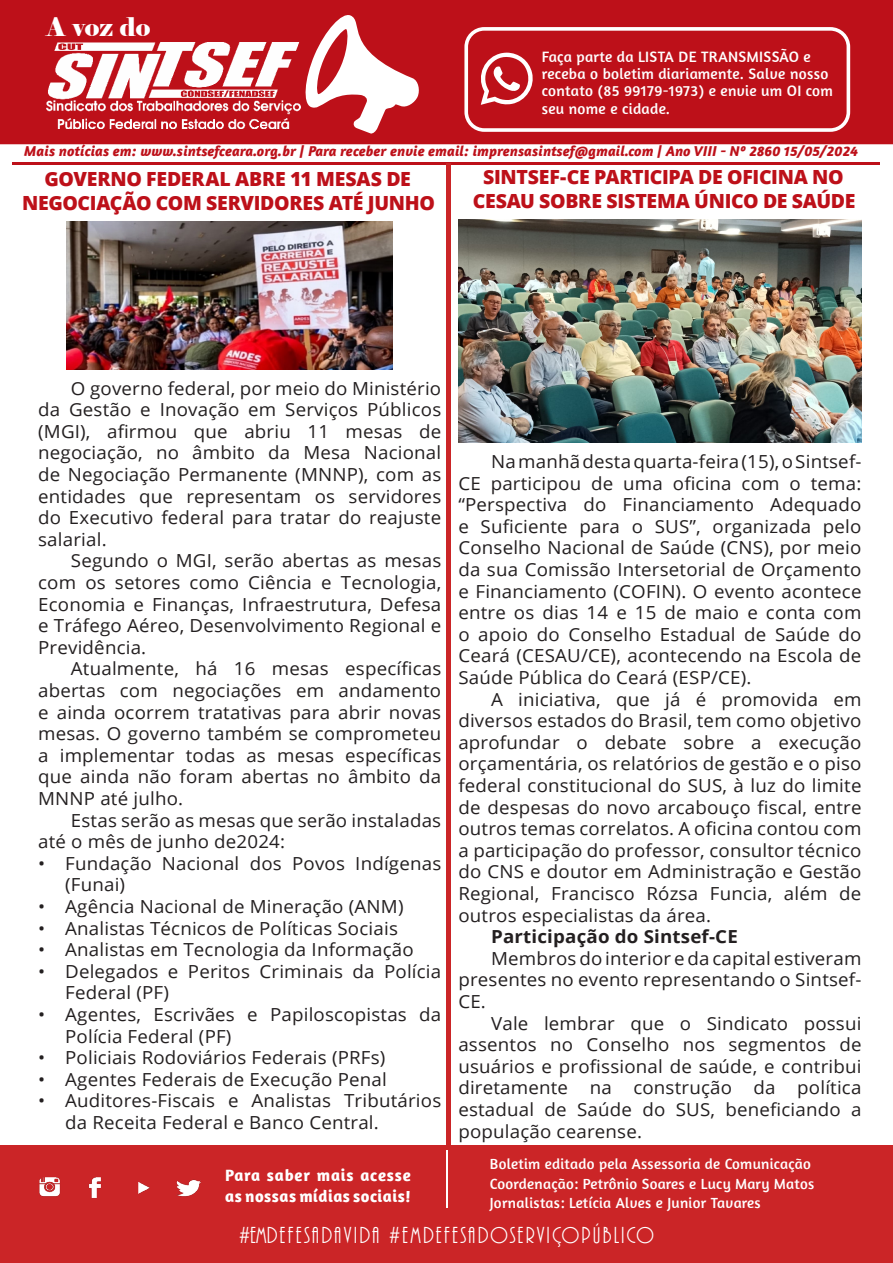
<style>
.page{position:relative;width:893px;height:1263px;background:#fff}
.page>*{position:absolute;margin:0;border:0;box-sizing:border-box;transform-origin:0 0}
.t1{font:25.65px "Elephant";color:#fff}
.t2{font:24px "ARBONNIE";letter-spacing:.09em;color:#fff}
.t3{font:800 19.5px/24px "Open Sans";letter-spacing:-.015em;color:#bd1019;text-align:center}
.t4{font:18px/21.6px "Open Sans";letter-spacing:.01em;color:#231f20;text-align:justify;scale:1.04 1}
.t5{font:700 18px "Open Sans";letter-spacing:.01em;color:#231f20;scale:1.04 1}
.t6{font:700 16.8px/20.1px "Amaranth";letter-spacing:.03em;color:#fff}
.t7{font:15.3px/17.4px "Amaranth";letter-spacing:.02em;color:#fff}
.t8{font:15px "Amaranth";letter-spacing:.02em;color:#fff}
.t9{font:italic 700 14.7px "Amaranth";letter-spacing:.01em;color:#bd1019}
</style>
<div class="page">
<div style="left:0;top:0;width:893px;height:144px;background:#bd1019"></div>
<svg style="left:302px;top:12px;width:118px;height:122px"></svg>
<div style="left:0;top:1145px;width:893px;height:118px;background:#cb2527"></div>
<img style="left:46px;top:42px;width:254px;height:86px">
<hr style="left:12px;top:162px;width:867px;height:2px;background:#bd1019">
<hr style="left:446px;top:1150px;width:2px;height:57px;background:#fff">
<img style="left:39px;top:1177px;width:162px;height:21px">
<div style="left:464px;top:27px;width:386px;height:105px;border:4px solid #fff;border-radius:18px"></div>
<svg style="left:476px;top:53px;width:59px;height:52px"></svg>
<hr style="left:446px;top:163px;width:4px;height:982px;background:#cb2527">
<img style="left:66px;top:221px;width:327px;height:149px">
<img style="left:459px;top:219px;width:402px;height:223px">
<p class="t1" style="left:46px;top:11px;width:105px">A voz do</p>
<p class="t7" style="left:542px;top:47px;width:293px">Faça parte da LISTA DE TRANSMISSÃO e receba o boletim diariamente. Salve nosso contato (85 99179-1973) e envie um OI com seu nome e cidade.</p>
<p class="t9" style="left:24px;top:142px;width:836px">Mais notícias em: www.sintsefceara.org.br | Para receber envie email: imprensasintsef@gmail.com | Ano VIII - Nº 2860 15/05/2024</p>
<p class="t3" style="left:22px;top:166px;width:414px">GOVERNO FEDERAL ABRE 11 MESAS DE<br>NEGOCIAÇÃO COM SERVIDORES ATÉ JUNHO</p>
<p class="t3" style="left:483px;top:164px;width:362px">SINTSEF-CE PARTICIPA DE OFICINA NO</p>
<p class="t3" style="left:473px;top:188px;width:384px">CESAU SOBRE SISTEMA ÚNICO DE SAÚDE</p>
<p class="t4" style="left:38px;top:377px;width:389px;text-indent:33px">O governo federal, por meio do Ministério da Gestão e Inovação em Serviços Públicos (MGI), afirmou que abriu 11 mesas de negociação, no âmbito da Mesa Nacional de Negociação Permanente (MNNP), com as entidades que representam os servidores do Executivo federal para tratar do reajuste salarial.</p>
<p class="t4" style="left:38px;top:549px;width:389px;text-indent:33px">Segundo o MGI, serão abertas as mesas com os setores como Ciência e Tecnologia, Economia e Finanças, Infraestrutura, Defesa e Tráfego Aéreo, Desenvolvimento Regional e Previdência.</p>
<p class="t4" style="left:38px;top:657px;width:389px;text-indent:33px">Atualmente, há 16 mesas específicas abertas com negociações em andamento e ainda ocorrem tratativas para abrir novas mesas. O governo também se comprometeu a implementar todas as mesas específicas que ainda não foram abertas no âmbito da MNNP até julho.</p>
<p class="t4" style="left:38px;top:809px;width:389px;text-indent:33px">Estas serão as mesas que serão instaladas até o mês de junho de2024:</p>
<p class="t4" style="left:65px;top:852px;width:363px;text-indent:-27px">• Fundação Nacional dos Povos Indígenas (Funai)</p>
<p class="t4" style="left:38px;top:895px;width:353px">• Agência Nacional de Mineração (ANM)</p>
<p class="t4" style="left:38px;top:917px;width:347px">• Analistas Técnicos de Políticas Sociais</p>
<p class="t4" style="left:38px;top:938px;width:363px">• Analistas em Tecnologia da Informação</p>
<p class="t4" style="left:65px;top:960px;width:363px;text-indent:-27px">• Delegados e Peritos Criminais da Polícia<br>Federal (PF)</p>
<p class="t4" style="left:65px;top:1003px;width:363px;text-indent:-27px">• Agentes, Escrivães e Papiloscopistas da<br>Polícia Federal (PF)</p>
<p class="t4" style="left:38px;top:1046px;width:335px">• Policiais Rodoviários Federais (PRFs)</p>
<p class="t4" style="left:38px;top:1068px;width:337px">• Agentes Federais de Execução Penal</p>
<p class="t4" style="left:65px;top:1089px;width:363px;text-indent:-27px">• Auditores-Fiscais e Analistas Tributários da Receita Federal e Banco Central.</p>
<p class="t6" style="left:225px;top:1165px;width:187px">Para saber mais acesse as nossas mídias sociais!</p>
<p class="t4" style="left:458px;top:450px;width:389px;text-indent:33px">Na manhã desta quarta-feira (15), o Sintsef-CE participou de uma oficina com o tema: “Perspectiva do Financiamento Adequado e Suficiente para o SUS”, organizada pelo Conselho Nacional de Saúde (CNS), por meio da sua Comissão Intersetorial de Orçamento e Financiamento (COFIN). O evento acontece entre os dias 14 e 15 de maio e conta com o apoio do Conselho Estadual de Saúde do Ceará (CESAU/CE), acontecendo na Escola de Saúde Pública do Ceará (ESP/CE).</p>
<p class="t4" style="left:458px;top:688px;width:389px;text-indent:33px">A iniciativa, que já é promovida em diversos estados do Brasil, tem como objetivo aprofundar o debate sobre a execução orçamentária, os relatórios de gestão e o piso federal constitucional do SUS, à luz do limite de despesas do novo arcabouço fiscal, entre outros temas correlatos. A oficina contou com a participação do professor, consultor técnico do CNS e doutor em Administração e Gestão Regional, Francisco Rózsa Funcia, além de outros especialistas da área.</p>
<p class="t5" style="left:491px;top:924px;width:239px">Participação do Sintsef-CE</p>
<p class="t4" style="left:458px;top:947px;width:389px;text-indent:33px">Membros do interior e da capital estiveram presentes no evento representando o Sintsef-CE.</p>
<p class="t4" style="left:458px;top:1012px;width:389px;text-indent:33px">Vale lembrar que o Sindicato possui assentos no Conselho nos segmentos de usuários e profissional de saúde, e contribui diretamente na construção da política estadual de Saúde do SUS, beneficiando a população cearense.</p>
<p class="t8" style="left:490px;top:1155px;width:323px">Boletim editado pela Assessoria de Comunicação</p>
<p class="t8" style="left:490px;top:1175px;width:326px">Coordenação: Petrônio Soares e Lucy Mary Matos</p>
<p class="t8" style="left:490px;top:1194px;width:272px">Jornalistas: Letícia Alves e Junior Tavares</p>
<p class="t2" style="left:239px;top:1223px;width:416px">#EMDEFESADAVIDA #EMDEFESADOSERVIÇOPÚBLICO</p>
</div>
